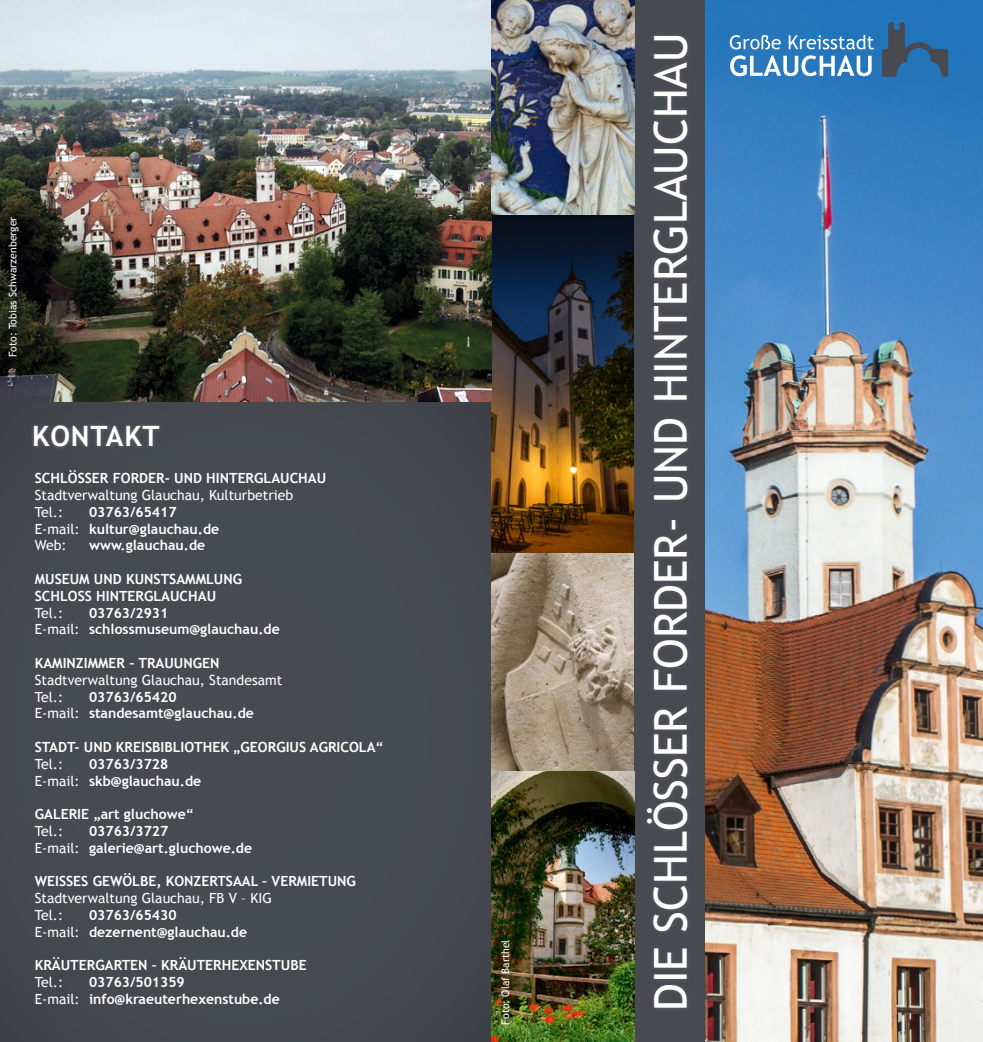
<style>
.page{position:relative;width:983px;height:1042px;background:#fff}
.page>*{position:absolute;margin:0;border:0;box-sizing:border-box;transform-origin:0 0}
.t1{font:45.32px "Trebuchet MS";color:#fff}
.t2{font:700 28px "Trebuchet MS";color:#fff}
.t3{font:700 14px/16.8px "Trebuchet MS";color:#fff}
.t4{font:14px/16.8px "Trebuchet MS";color:#fff}
.t5{font:10.5px "Trebuchet MS";color:#fff}
.s1{font-weight:400}
</style>
<div class="page">
<div style="left:0;top:402px;width:491px;height:640px;background:#464a50"></div>
<img style="left:704px;top:0;width:278px;height:1042px">
<img style="left:491px;top:0;width:143px;height:1042px">
<div style="left:634px;top:0;width:70px;height:1042px;background:#474b51"></div>
<img style="left:0;top:0;width:491px;height:402px">
<svg style="left:881px;top:22px;width:66px;height:55px;background:#31638f"></svg>
<svg style="left:730px;top:55px;width:141px;height:21px"></svg>
<svg style="left:729px;top:35px;width:144px;height:14px"></svg>
<div style="left:29px;top:422px;width:135px;height:29px;background:#868786;opacity:.5"></div>
<p class="t5" style="left:7px;top:357px;width:142px;rotate:-90deg">Foto: Tobias Schwarzenberger</p>
<h2 class="t2" style="left:32px;top:419px;width:38px">KONTA</h2>
<h2 class="t2" style="left:124px;top:419px;width:36px">KT</h2>
<p class="t3" style="left:35px;top:470px;width:293px">SCHLÖSSER FORDER- UND HINTERGLAUCHAU</p>
<p class="t4" style="left:35px;top:487px;width:260px">Stadtverwaltung Glauchau, Kulturbetrieb<br>Tel.:</p>
<p class="t3" style="left:35px;top:503px;width:186px;text-indent:54px">03763/65417<br><span class="s1">E-mail:</span> KULTUR@GLAUCHAU.DE<br><span class="s1">Web:</span></p>
<p class="t3" style="left:89px;top:537px;width:118px">WWW.GLAUCHAU.DE</p>
<p class="t3" style="left:35px;top:570px;width:209px">MUSEUM UND KUNSTSAMMLUNG<br>SCHLOSS HINTERGLAUCHAU</p>
<p class="t4" style="left:35px;top:604px;width:30px">Tel.:</p>
<p class="t3" style="left:35px;top:604px;width:246px;text-indent:54px">03763/2931<br><span class="s1">E-mail:</span> SCHLOSSMUSEUM@GLAUCHAU.DE</p>
<p class="t3" style="left:35px;top:654px;width:186px">KAMINZIMMER – TRAUUNGEN</p>
<p class="t4" style="left:35px;top:671px;width:249px">Stadtverwaltung Glauchau, Standesamt<br>Tel.:</p>
<p class="t3" style="left:35px;top:688px;width:221px;text-indent:54px">03763/65420<br><span class="s1">E-mail:</span> STANDESAMT@GLAUCHAU.DE</p>
<p class="t3" style="left:35px;top:738px;width:350px">STADT- UND KREISBIBLIOTHEK „GEORGIUS AGRICOLA“</p>
<p class="t4" style="left:35px;top:755px;width:30px">Tel.:</p>
<p class="t3" style="left:35px;top:755px;width:168px;text-indent:54px">03763/3728<br><span class="s1">E-mail:</span> SKB@GLAUCHAU.DE</p>
<p class="t3" style="left:35px;top:806px;width:161px">GALERIE „ART GLUCHOWE“</p>
<p class="t4" style="left:35px;top:823px;width:30px">Tel.:</p>
<p class="t3" style="left:35px;top:822px;width:219px;text-indent:54px">03763/3727<br><span class="s1">E-mail:</span> GALERIE@ART.GLUCHOWE.DE</p>
<p class="t3" style="left:35px;top:873px;width:323px">WEISSES GEWÖLBE, KONZERTSAAL – VERMIETUNG</p>
<p class="t4" style="left:35px;top:890px;width:237px">Stadtverwaltung Glauchau, FB V – KIG<br>Tel.:</p>
<p class="t3" style="left:35px;top:906px;width:214px;text-indent:54px">03763/65430<br><span class="s1">E-mail:</span> DEZERNENT@GLAUCHAU.DE</p>
<p class="t3" style="left:35px;top:957px;width:273px">KRÄUTERGARTEN – KRÄUTERHEXENSTUBE</p>
<p class="t4" style="left:35px;top:974px;width:30px">Tel.:</p>
<p class="t3" style="left:35px;top:974px;width:246px;text-indent:54px">03763/501359<br><span class="s1">E-mail:</span> INFO@KRAEUTERHEXENSTUBE.DE</p>
<p class="t5" style="left:499px;top:1024px;width:86px;rotate:-90deg">Foto: Olaf Barthel</p>
<h1 class="t1" style="left:644px;top:1011px;width:980px;rotate:-90deg">DIE SCHLÖSSER Forder- und Hi nterglauchau</h1>
</div>
